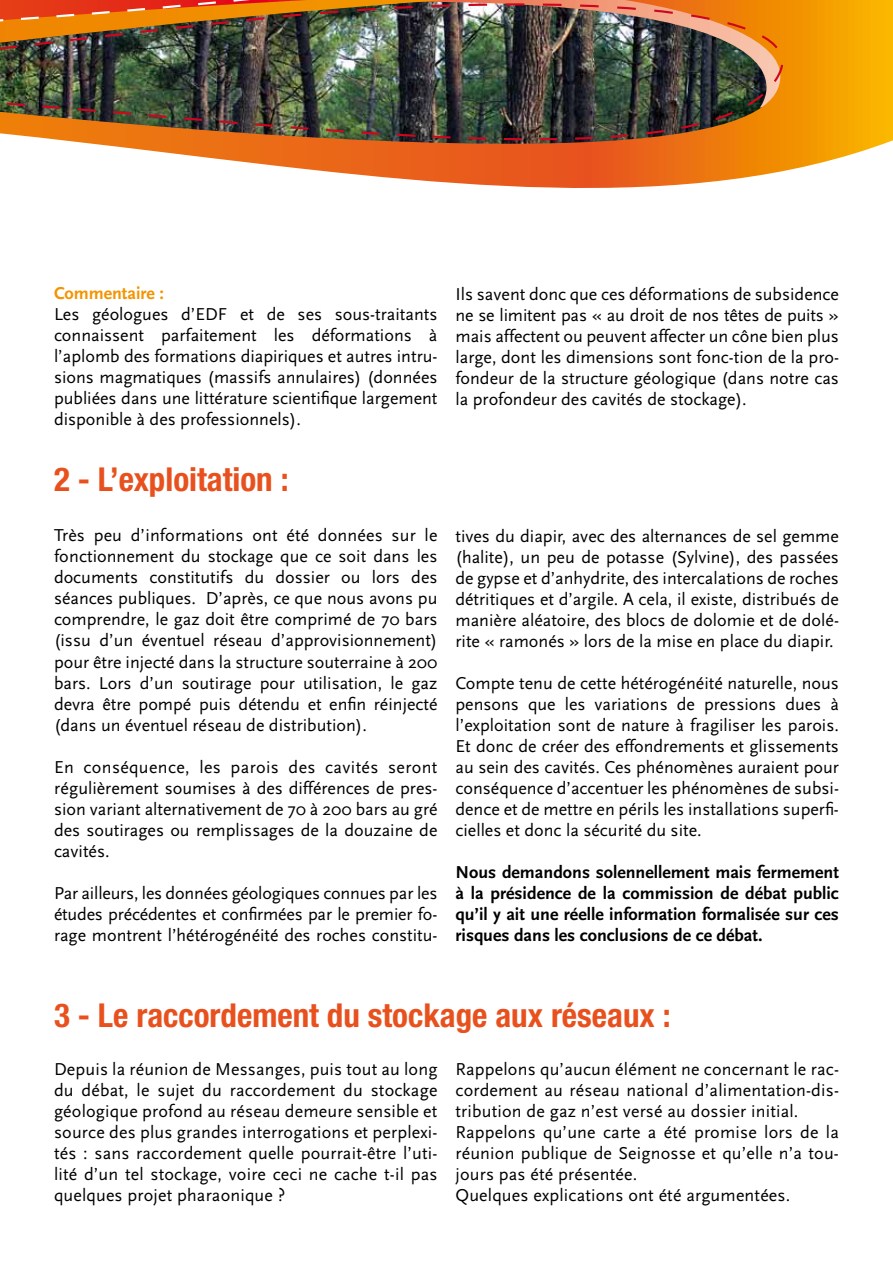
<style>
.page{position:relative;width:893px;height:1263px;background:#fff}
.page>*{position:absolute;margin:0;border:0;box-sizing:border-box;transform-origin:0 0}
.t1{font:700 condensed 33px "Helvetica Neue";color:#e8511e}
.t2{font:18px/21px "Scala Sans";color:#000;text-align:justify}
.t3{font:700 18px/21px "Scala Sans";color:#000;text-align:justify}
.t4{font:700 18px "Scala Sans";color:#f39400}
</style>
<div class="page">
<svg style="left:766px;top:0;width:127px;height:175px;background:#f6ab19"></svg>
<svg style="left:61px;top:140px;width:705px;height:48px"></svg>
<img style="left:0;top:132px;width:784px;height:8px">
<img style="left:0;top:0;width:784px;height:132px">
<p class="t4" style="left:54px;top:284px;width:111px">Commentaire :</p>
<p class="t2" style="left:54px;top:304px;width:385px">Les géologues d’EDF et de ses sous-traitants connaissent parfaitement les déformations à l’aplomb des formations diapiriques et autres intru&shy;sions magmatiques (massifs annulaires) (données publiées dans une littérature scientifique largement disponible à des professionnels).</p>
<h1 class="t1" style="left:54px;top:459px;width:236px">2 - L’exploitation :</h1>
<p class="t2" style="left:54px;top:525px;width:385px">Très peu d’informations ont été données sur le fonctionnement du stockage que ce soit dans les documents constitutifs du dossier ou lors des séances publiques. D’après, ce que nous avons pu comprendre, le gaz doit être comprimé de 70 bars (issu d’un éventuel réseau d’approvisionnement) pour être injecté dans la structure souterraine à 200 bars. Lors d’un soutirage pour utilisation, le gaz devra être pompé puis détendu et enfin réinjecté (dans un éventuel réseau de distribution).</p>
<p class="t2" style="left:54px;top:756px;width:385px">En conséquence, les parois des cavités seront régulièrement soumises à des différences de pres&shy;sion variant alternativement de 70 à 200 bars au gré des soutirages ou remplissages de la douzaine de cavités.</p>
<p class="t2" style="left:54px;top:882px;width:385px">Par ailleurs, les données géologiques connues par les études précédentes et confirmées par le premier fo&shy;rage montrent l’hétérogénéité des roches constitu-</p>
<p class="t2" style="left:455px;top:284px;width:385px">Ils savent donc que ces déformations de subsidence ne se limitent pas « au droit de nos têtes de puits » mais affectent ou peuvent affecter un cône bien plus large, dont les dimensions sont fonc-tion de la pro&shy;fondeur de la structure géologique (dans notre cas la profondeur des cavités de stockage).</p>
<p class="t2" style="left:455px;top:525px;width:385px">tives du diapir, avec des alternances de sel gemme (halite), un peu de potasse (Sylvine), des passées de gypse et d’anhydrite, des intercalations de roches détritiques et d’argile. A cela, il existe, distribués de manière aléatoire, des blocs de dolomie et de dolé&shy;rite « ramonés » lors de la mise en place du diapir.</p>
<p class="t2" style="left:455px;top:672px;width:385px">Compte tenu de cette hétérogénéité naturelle, nous pensons que les variations de pressions dues à l’exploitation sont de nature à fragiliser les parois.<br>Et donc de créer des effondrements et glissements au sein des cavités. Ces phénomènes auraient pour conséquence d’accentuer les phénomènes de subsi&shy;dence et de mettre en périls les installations superfi&shy;cielles et donc la sécurité du site.</p>
<p class="t3" style="left:455px;top:862px;width:385px">Nous demandons solennellement mais fermement à la présidence de la commission de débat public qu’il y ait une réelle information formalisée sur ces risques dans les conclusions de ce débat.</p>
<h1 class="t1" style="left:54px;top:996px;width:618px">3 - Le raccordement du stockage aux réseaux :</h1>
<p class="t2" style="left:54px;top:1059px;width:385px">Depuis la réunion de Messanges, puis tout au long du débat, le sujet du raccordement du stockage géologique profond au réseau demeure sensible et source des plus grandes interrogations et perplexi&shy;tés : sans raccordement quelle pourrait-être l’uti&shy;lité d’un tel stockage, voire ceci ne cache t-il pas quelques projet pharaonique ?</p>
<p class="t2" style="left:455px;top:1059px;width:385px;text-align:left">Rappelons qu’aucun élément ne concernant le rac&shy;cordement au réseau national d’alimentation-dis&shy;tribution de gaz n’est versé au dossier initial.<br>Rappelons qu’une carte a été promise lors de la réunion publique de Seignosse et qu’elle n’a tou&shy;jours pas été présentée.<br>Quelques explications ont été argumentées.</p>
</div>
